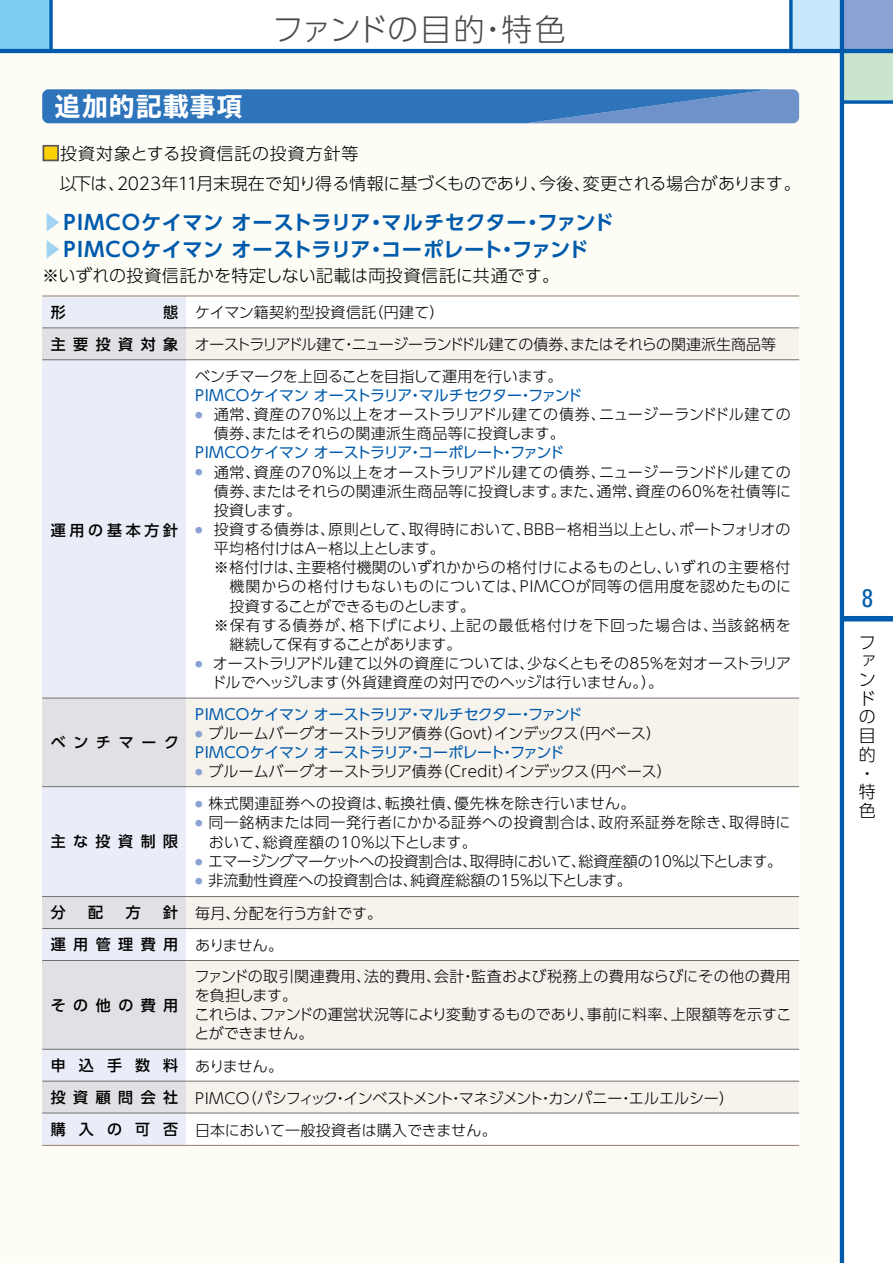
<style>
.page{position:relative;width:893px;height:1263px;background:#fff}
.page>*{position:absolute;margin:0;border:0;box-sizing:border-box;transform-origin:0 0}
.t1{font:300 30.9px "UD Shin Go Pro";letter-spacing:.005em;color:#4c4948}
.t2{font:700 expanded 25.5px "TBUD Go Std";letter-spacing:.06em;color:#fff}
.t3{font:condensed 25.5px "Univers";color:#005bac}
.t4{font:700 20.25px/27px "UD Shin Go Pro De";letter-spacing:.025em;color:#005bac}
.t5{font:300 16.95px/30px "UD Shin Go Pro";letter-spacing:-.01em;color:#000}
.t6{font:300 16.95px/18.8px "UD Shin Go Pro";letter-spacing:.01em;color:#000}
.t7{font:300 15px/19.2px "UD Shin Go Pro";letter-spacing:.005em;color:#000}
.t8{font:300 15px/19.2px "UD Shin Go Pro";letter-spacing:.025em;color:#000}
.t9{font:300 15px/31.8px "UD Shin Go Pro";letter-spacing:-.02em;color:#000}
.t10{font:15px "UD Shin Go Pro";letter-spacing:-.02em;color:#005bac}
.t11{font:300 15px/19.2px "UD Shin Go Pro";letter-spacing:.035em;color:#000}
.t12{font:300 15px "UD Shin Go Pro";letter-spacing:-.03em;color:#000}
.t13{font:300 15px "UD Shin Go Pro";letter-spacing:.045em;color:#000}
.t14{font:300 15px "UD Shin Go Pro";letter-spacing:.075em;color:#000}
.t15{font:500 15px "UD Shin Go Pro";letter-spacing:.495em;color:#000}
.t16{font:300 15px "UD Shin Go Pro";letter-spacing:-.035em;color:#000}
.t17{font:300 15px "UD Shin Go Pro";letter-spacing:-.04em;color:#000}
.t18{font:500 15px "UD Shin Go Pro";letter-spacing:.25em;color:#000}
.s1{color:#fdd000}
.s2{color:#a0d2f2}
.s3{font-weight:500}
.s4{font-size:7.5px;color:#8aa3d4}
.s5{font-weight:400;color:#005bac}
</style>
<div class="page">
<div style="left:0;top:0;width:51px;height:51px;background:#7ecef4"></div>
<svg style="left:49px;top:0;width:4px;height:49px"></svg>
<div style="left:842px;top:0;width:51px;height:51px;background:#8aa3d4"></div>
<div style="left:842px;top:51px;width:51px;height:51px;background:#cae5cd"></div>
<div style="left:791px;top:0;width:51px;height:51px;background:#c7e8fa"></div>
<div style="left:0;top:51px;width:842px;height:1212px;background:#fdfcf5"></div>
<div style="left:842px;top:616px;width:51px;height:5px;background:#005bac"></div>
<hr style="left:840px;top:0;width:4px;height:1263px;background:#005bac">
<hr style="left:0;top:49px;width:893px;height:4px;background:#005bac">
<svg style="left:844px;top:100px;width:49px;height:4px"></svg>
<svg style="left:789px;top:0;width:4px;height:49px"></svg>
<svg style="left:42px;top:89px;width:757px;height:34px;background:#3c7bbe"></svg>
<div style="left:42px;top:296px;width:145px;height:849px;background:#eaedf7"></div>
<div style="left:187px;top:296px;width:612px;height:849px;background:#fff"></div>
<div style="left:42px;top:896px;width:757px;height:32px;background:linear-gradient(to right,#e8e7e8,#fcf8ef)"></div>
<div style="left:42px;top:960px;width:757px;height:89px;background:linear-gradient(to right,#e8e7e8,#fcf8ef)"></div>
<div style="left:42px;top:1081px;width:757px;height:32px;background:linear-gradient(to right,#e8e7e8,#fcf8ef)"></div>
<div style="left:42px;top:698px;width:757px;height:89px;background:linear-gradient(to right,#e8e7e8,#fcf8ef)"></div>
<hr style="left:42px;top:896px;width:757px;height:1px;background:#727171">
<hr style="left:42px;top:960px;width:757px;height:1px;background:#727171">
<hr style="left:42px;top:1049px;width:757px;height:1px;background:#727171">
<hr style="left:42px;top:1081px;width:757px;height:1px;background:#727171">
<hr style="left:42px;top:1113px;width:757px;height:1px;background:#727171">
<div style="left:42px;top:328px;width:757px;height:32px;background:linear-gradient(to right,#e8e7e8,#fcf8ef)"></div>
<hr style="left:42px;top:295px;width:757px;height:1px;background:#9d8771">
<hr style="left:42px;top:328px;width:757px;height:1px;background:#727171">
<hr style="left:42px;top:359px;width:757px;height:1px;background:#727171">
<hr style="left:42px;top:786px;width:757px;height:1px;background:#727171">
<hr style="left:42px;top:698px;width:757px;height:1px;background:#727171">
<div style="left:43px;top:145px;width:16px;height:16px;border:2px solid #595757"></div>
<hr style="left:42px;top:1145px;width:757px;height:1px;background:#9d8771">
<hr style="left:42px;top:928px;width:757px;height:1px;background:#727171">
<h2 class="t2" style="left:55px;top:92px;width:189px">追加的記載事項</h2>
<h1 class="t1" style="left:272px;top:4px;width:295px">ファンドの目的・特色</h1>
<p class="t5" style="left:42px;top:137px;width:760px"><span class="s1">■</span>投資対象とする投資信託の投資方針等<br>　以下は、2023年11月末現在で知り得る情報に基づくものであり、今後、変更される場合があります。</p>
<h3 class="t4" style="left:42px;top:208px;width:573px"><span class="s2">▶</span>PIMCOケイマン オーストラリア・マルチセクター・ファンド<span class="s2">▶</span>PIMCOケイマン オーストラリア・コーポレート・ファンド</h3>
<p class="t6" style="left:42px;top:265px;width:519px">※いずれの投資信託かを特定しない記載は両投資信託に共通です。</p>
<p class="t15" style="left:51px;top:300px;width:16px">形</p>
<p class="t8" style="left:163px;top:302px;width:283px"><span class="s3">態</span> ケイマン籍契約型投資信託（円建て）</p>
<p class="t9" style="left:51px;top:328px;width:727px"><span class="s3">主要投資対象</span> オーストラリアドル建て・ニュージーランドドル建ての債券、またはそれらの関連派生商品等</p>
<p class="t7" style="left:195px;top:366px;width:369px">ベンチマークを上回ることを目指して運用を行います。</p>
<p class="t10" style="left:195px;top:383px;width:388px">PIMCOケイマン オーストラリア・マルチセクター・ファンド</p>
<p class="t8" style="left:214px;top:404px;width:578px;text-indent:-19px"><span class="s4">●</span> 通常、資産の70％以上をオーストラリアドル建ての債券、ニュージーランドドル建ての債券、またはそれらの関連派生商品等に投資します。</p>
<p class="t10" style="left:195px;top:440px;width:370px">PIMCOケイマン オーストラリア・コーポレート・ファンド</p>
<p class="t7" style="left:214px;top:462px;width:579px;text-align:justify;text-indent:-19px"><span class="s4">●</span> 通常、資産の70％以上をオーストラリアドル建ての債券、ニュージーランドドル建ての債券、またはそれらの関連派生商品等に投資します。また、通常、資産の60％を社債等に投資します。</p>
<p class="t7" style="left:195px;top:519px;width:597px"><span class="s4">●</span> 投資する債券は、原則として、取得時において、BBB－格相当以上とし、ポートフォリオの</p>
<p class="t7" style="left:214px;top:538px;width:232px">平均格付けはＡ－格以上とします。</p>
<p class="t7" style="left:214px;top:557px;width:578px">※格付けは、主要格付機関のいずれかからの格付けによるものとし、いずれの主要格付</p>
<p class="t13" style="left:229px;top:574px;width:563px">機関からの格付けもないものについては、PIMCOが同等の信用度を認めたものに</p>
<p class="t16" style="left:229px;top:594px;width:247px">投資することができるものとします。</p>
<p class="t14" style="left:214px;top:613px;width:579px">※保有する債券が、格下げにより、上記の最低格付けを下回った場合は、当該銘柄を</p>
<p class="t17" style="left:229px;top:632px;width:234px">継続して保有することがあります。</p>
<p class="t7" style="left:211px;top:653px;width:581px;text-indent:-16px"><span class="s4">●</span> オーストラリアドル建て以外の資産については、少なくともその85％を対オーストラリアドルでヘッジします（外貨建資産の対円でのヘッジは行いません。）。</p>
<p class="t18" style="left:51px;top:518px;width:129px">運用の基本方針</p>
<p class="t15" style="left:51px;top:730px;width:130px">ベンチマーク</p>
<p class="t15" style="left:51px;top:829px;width:129px">主な投資制限</p>
<p class="t10" style="left:195px;top:702px;width:388px">PIMCOケイマン オーストラリア・マルチセクター・ファンド</p>
<p class="t7" style="left:195px;top:723px;width:467px"><span class="s4">●</span> ブルームバーグオーストラリア債券（Govt）インデックス（円ベース）<br><span class="s5">PIMCOケイマン オーストラリア・コーポレート・ファンド</span></p>
<p class="t7" style="left:195px;top:761px;width:478px"><span class="s4">●</span> ブルームバーグオーストラリア債券（Credit）インデックス（円ベース）</p>
<p class="t8" style="left:195px;top:793px;width:442px"><span class="s4">●</span> 株式関連証券への投資は、転換社債、優先株を除き行いません。</p>
<p class="t11" style="left:209px;top:812px;width:583px;text-indent:-13px"><span class="s4">●</span> 同一銘柄または同一発行者にかかる証券への投資割合は、政府系証券を除き、取得時において、総資産額の10％以下とします。</p>
<p class="t12" style="left:195px;top:849px;width:588px"><span class="s4">●</span> エマージングマーケットへの投資割合は、取得時において、総資産額の10％以下とします。</p>
<p class="t7" style="left:195px;top:870px;width:438px"><span class="s4">●</span> 非流動性資産への投資割合は、純資産総額の15％以下とします。</p>
<p class="t15" style="left:51px;top:900px;width:16px">分</p>
<p class="t15" style="left:88px;top:900px;width:16px">配</p>
<p class="t15" style="left:126px;top:900px;width:16px">方</p>
<p class="t7" style="left:51px;top:896px;width:333px;line-height:31.7px;text-indent:113px"><span class="s3">針</span> 毎月、分配を行う方針です。<span class="s3">運用管理費用</span> ありません。</p>
<p class="t7" style="left:194px;top:966px;width:599px">ファンドの取引関連費用、法的費用、会計・監査および税務上の費用ならびにその他の費用を負担します。<br>これらは、ファンドの運営状況等により変動するものであり、事前に料率、上限額等を示すことができません。</p>
<p class="t9" style="left:51px;top:1049px;width:685px"><span class="s3">申 込 手 数 料</span> ありません。<br><span class="s3">投資顧問会社</span> PIMCO（パシフィック・インベストメント・マネジメント・カンパニー・エルエルシー）</p>
<p class="t15" style="left:51px;top:993px;width:129px">その他の費用</p>
<p class="t7" style="left:51px;top:1120px;width:448px"><span class="s3">購 入 の 可 否</span> 日本において一般投資者は購入できません。</p>
<h2 class="t3" style="left:862px;top:582px;width:13px">8</h2>
<p class="t6" style="left:859px;top:632px;width:18px">ファンドの目的・特色</p>
</div>
